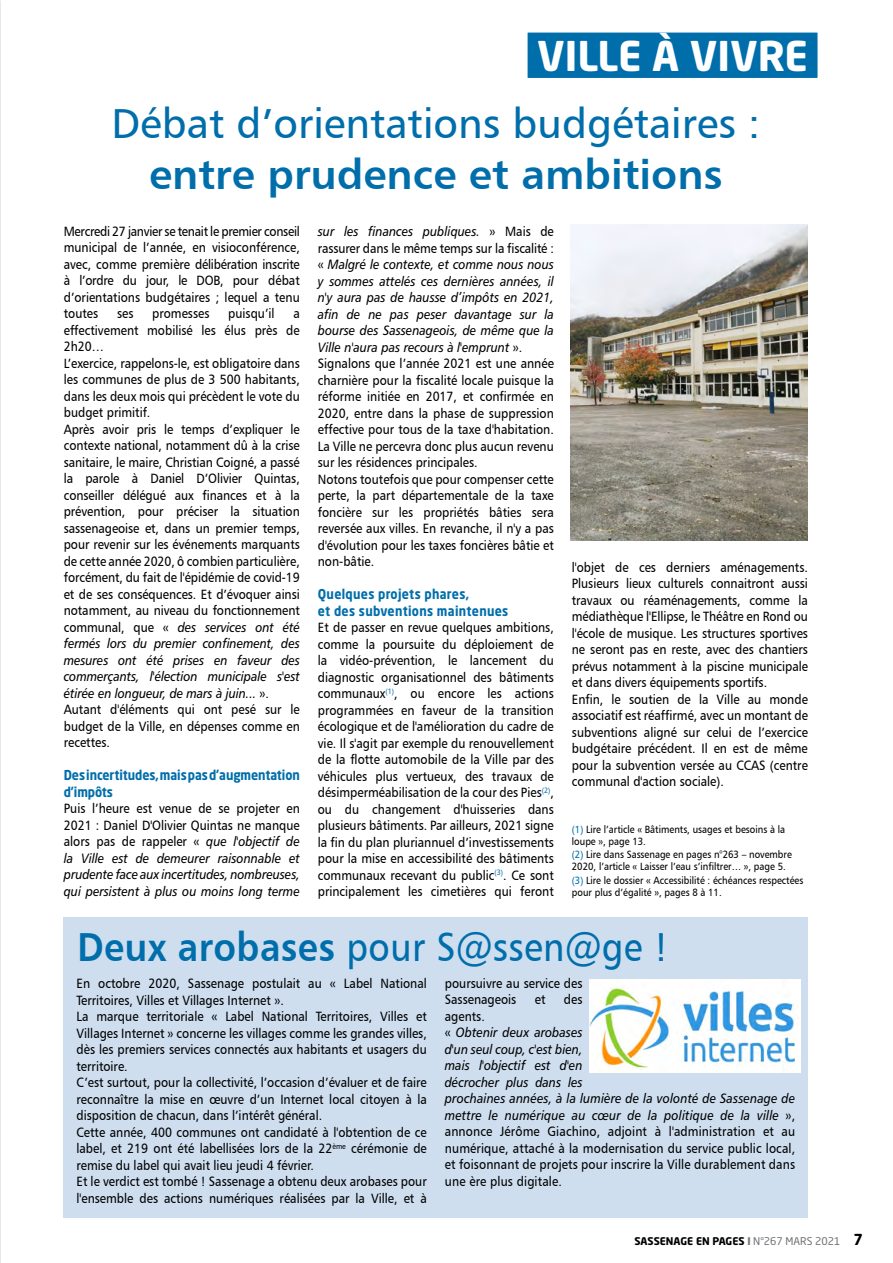
<style>
.page{position:relative;width:893px;height:1263px;background:#fff}
.page>*{position:absolute;margin:0;border:0;box-sizing:border-box;transform-origin:0 0}
.t1{font:42px "Humanist 777 BT Roman B";color:#006eab}
.t2{font:42px "Humanist 777 BT Bold B";color:#006eab}
.t3{font:40.5px "Humanist 777 BT Roman B";letter-spacing:.01em;color:#006eab;scale:.9 1}
.t4{font:700 40.5px "Neo Sans Std";color:#fff}
.t5{font:13.5px/16.5px "Humanist 777 BT Roman B";color:#000;text-align:justify;scale:.9 1}
.t6{font:13.5px/16.5px "Humanist 777 BT Italic B";color:#000;text-align:justify;scale:.9 1}
.t7{font:700 13.5px/16.5px "Neo Sans Std";letter-spacing:.01em;color:#006eab;scale:.9 1}
.t8{font:10.5px/12px "Humanist 777 BT Roman B";color:#000;scale:.9 1}
.t9{font:700 10.5px "Neo Sans Std";color:#000}
.s1{font-family:"Humanist 777 BT Roman B"}
.s2{font-family:"Humanist 777 BT Italic B"}
.s3{color:#006eab}
.s4{font-family:"Humanist 777 BT Bold B"}
.s5{color:#706f75}
.s6{font-weight:400;color:#706f75}
.s7{font-size:15px}
</style>
<div class="page">
<div style="left:528px;top:33px;width:289px;height:45px;background:#006eab"></div>
<div style="left:64px;top:917px;width:744px;height:300px;background:#cedeef"></div>
<img style="left:589px;top:979px;width:211px;height:93px">
<img style="left:571px;top:224px;width:237px;height:316px">
<h2 class="t4" style="left:537px;top:30px;width:272px">VILLE À VIVRE</h2>
<h1 class="t1" style="left:111px;top:97px;width:650px">Débat d’orientations budgétaires :</h1>
<h1 class="t2" style="left:149px;top:148px;width:575px">entre prudence et ambitions</h1>
<p class="t5" style="left:64px;top:222px;width:264px">Mercredi 27 janvier se tenait le premier conseil municipal de l’année, en visioconférence, avec, comme première délibération inscrite à l’ordre du jour, le DOB, pour débat d’orientations budgétaires ; lequel a tenu toutes</p>
<p class="t5" style="left:117px;top:305px;width:20px">ses</p>
<p class="t5" style="left:152px;top:305px;width:65px">promesses</p>
<p class="t5" style="left:228px;top:305px;width:53px">puisqu’il</p>
<p class="t5" style="left:64px;top:305px;width:264px;text-align:left;text-indent:230px">a effectivement mobilisé les élus près de 2h20…<br>L’exercice, rappelons-le, est obligatoire dans les communes de plus de 3 500 habitants, dans les deux mois qui précèdent le vote du budget primitif.<br>Après avoir pris le temps d’expliquer le contexte national, notamment dû à la crise sanitaire, le maire, Christian Coigné, a passé la parole à Daniel D’Olivier Quintas, conseiller délégué aux finances et à la prévention, pour préciser la situation sassenageoise et, dans un premier temps, pour revenir sur les événements marquants de cette année 2020, ô combien particulière, forcément, du fait de l'épidémie de covid-19 et de ses conséquences. Et d’évoquer ainsi notamment, au niveau du fonctionnement</p>
<p class="t6" style="left:64px;top:618px;width:264px"><span class="s1">communal, que «</span> des services ont été fermés lors du premier confinement, des mesures ont été prises en faveur des commerçants, l'élection municipale s'est étirée en longueur, de mars à juin... <span class="s1">».</span></p>
<p class="t5" style="left:64px;top:701px;width:264px">Autant d'éléments qui ont pesé sur le budget de la Ville, en dépenses comme en recettes.</p>
<p class="t7" style="left:64px;top:766px;width:264px">Des incertitudes, mais pas d’augmentation d’impôts</p>
<p class="t5" style="left:64px;top:800px;width:264px">Puis l’heure est venue de se projeter en 2021 : Daniel D'Olivier Quintas ne manque alors pas de rappeler « <span class="s2">que l'objectif de</span></p>
<p class="t6" style="left:64px;top:849px;width:264px">la Ville est de demeurer raisonnable et prudente face aux incertitudes, nombreuses, qui persistent à plus ou moins long terme</p>
<p class="t6" style="left:318px;top:223px;width:264px">sur les finances publiques. <span class="s1">» Mais de</span></p>
<p class="t5" style="left:318px;top:240px;width:264px">rassurer dans le même temps sur la fiscalité :</p>
<p class="t6" style="left:318px;top:256px;width:264px"><span class="s1">«</span> Malgré le contexte, et comme nous nous y sommes attelés ces dernières années, il n'y aura pas de hausse d’impôts en 2021, afin de ne pas peser davantage sur la bourse des Sassenageois, de même que la Ville n'aura pas recours à l'emprunt <span class="s1">».</span></p>
<p class="t5" style="left:318px;top:355px;width:264px;text-align:left">Signalons que l’année 2021 est une année charnière pour la fiscalité locale puisque la réforme initiée en 2017, et confirmée en 2020, entre dans la phase de suppression effective pour tous de la taxe d'habitation.<br>La Ville ne percevra donc plus aucun revenu sur les résidences principales.<br>Notons toutefois que pour compenser cette perte, la part départementale de la taxe foncière sur les propriétés bâties sera reversée aux villes. En revanche, il n'y a pas d'évolution pour les taxes foncières bâtie et non-bâtie.</p>
<p class="t7" style="left:318px;top:585px;width:213px">Quelques projets phares,<br>et des subventions maintenues</p>
<p class="t5" style="left:318px;top:619px;width:264px">Et de passer en revue quelques ambitions, comme la poursuite du déploiement de la vidéo-prévention, le lancement du diagnostic organisationnel des bâtiments communaux<sup>(1)</sup>, ou encore les actions programmées en faveur de la transition écologique et de l'amélioration du cadre de vie. Il s'agit par exemple du renouvellement de la flotte automobile de la Ville par des véhicules plus vertueux, des travaux de désimperméabilisation de la cour des Pies<sup>(2)</sup>, ou du changement d'huisseries dans plusieurs bâtiments. Par ailleurs, 2021 signe la fin du plan pluriannuel d’investissements pour la mise en accessibilité des bâtiments communaux recevant du public<sup>(3)</sup>. Ce sont principalement les cimetières qui feront</p>
<p class="t5" style="left:572px;top:558px;width:264px;text-align:left">l'objet de ces derniers aménagements.<br>Plusieurs lieux culturels connaitront aussi travaux ou réaménagements, comme la médiathèque l'Ellipse, le Théâtre en Rond ou l'école de musique. Les structures sportives ne seront pas en reste, avec des chantiers prévus notamment à la piscine municipale et dans divers équipements sportifs.<br>Enfin, le soutien de la Ville au monde associatif est réaffirmé, avec un montant de subventions aligné sur celui de l’exercice budgétaire précédent. Il en est de même pour la subvention versée au CCAS (centre communal d'action sociale).</p>
<p class="t8" style="left:572px;top:823px;width:238px"><span class="s3">(1)</span> Lire l’article « Bâtiments, usages et besoins à la loupe », page 13.</p>
<p class="t8" style="left:572px;top:848px;width:246px"><span class="s3">(2)</span> Lire dans Sassenage en pages n°263 – novembre<br>2020, l’article « Laisser l’eau s’infiltrer… », page 5.</p>
<p class="t8" style="left:572px;top:874px;width:259px"><span class="s3">(3)</span> Lire le dossier « Accessibilité : échéances respectées pour plus d’égalité », pages 8 à 11.</p>
<h2 class="t3" style="left:78px;top:921px;width:658px"><span class="s4">Deux arobases</span> pour S@ssen@ge !</h2>
<p class="t5" style="left:77px;top:975px;width:391px;text-align:left">En octobre 2020, Sassenage postulait au « Label National Territoires, Villes et Villages Internet ».<br>La marque territoriale « Label National Territoires, Villes et Villages Internet » concerne les villages comme les grandes villes, dès les premiers services connectés aux habitants et usagers du territoire.<br>C’est surtout, pour la collectivité, l’occasion d’évaluer et de faire reconnaître la mise en œuvre d’un Internet local citoyen à la disposition de chacun, dans l’intérêt général.<br>Cette année, 400 communes ont candidaté à l'obtention de ce label, et 219 ont été labellisées lors de la 22<sup>ème</sup> cérémonie de remise du label qui avait lieu jeudi 4 février.<br>Et le verdict est tombé ! Sassenage a obtenu deux arobases pour l'ensemble des actions numériques réalisées par la Ville, et à</p>
<p class="t5" style="left:445px;top:975px;width:155px">poursuivre au service des<br>Sassenageois</p>
<p class="t5" style="left:535px;top:991px;width:13px">et</p>
<p class="t5" style="left:564px;top:991px;width:22px">des</p>
<p class="t5" style="left:445px;top:1008px;width:46px">agents.</p>
<p class="t6" style="left:445px;top:1024px;width:391px;text-align:left"><span class="s1">«</span> Obtenir deux arobases<br>d'un seul coup, c'est bien,<br>mais l'objectif est d'en<br>décrocher plus dans les<br>prochaines années, à la lumière de la volonté de Sassenage de mettre le numérique au cœur de la politique de la ville <span class="s1">»,</span></p>
<p class="t5" style="left:445px;top:1123px;width:391px">annonce Jérôme Giachino, adjoint à l'administration et au numérique, attaché à la modernisation du service public local, et foisonnant de projets pour inscrire la Ville durablement dans une ère plus digitale.</p>
<p class="t9" style="left:634px;top:1234px;width:230px">SASSENAGE EN PAGES <span class="s5">I</span> <span class="s6">N°267 MARS 2021</span> <span class="s7">7</span></p>
</div>
